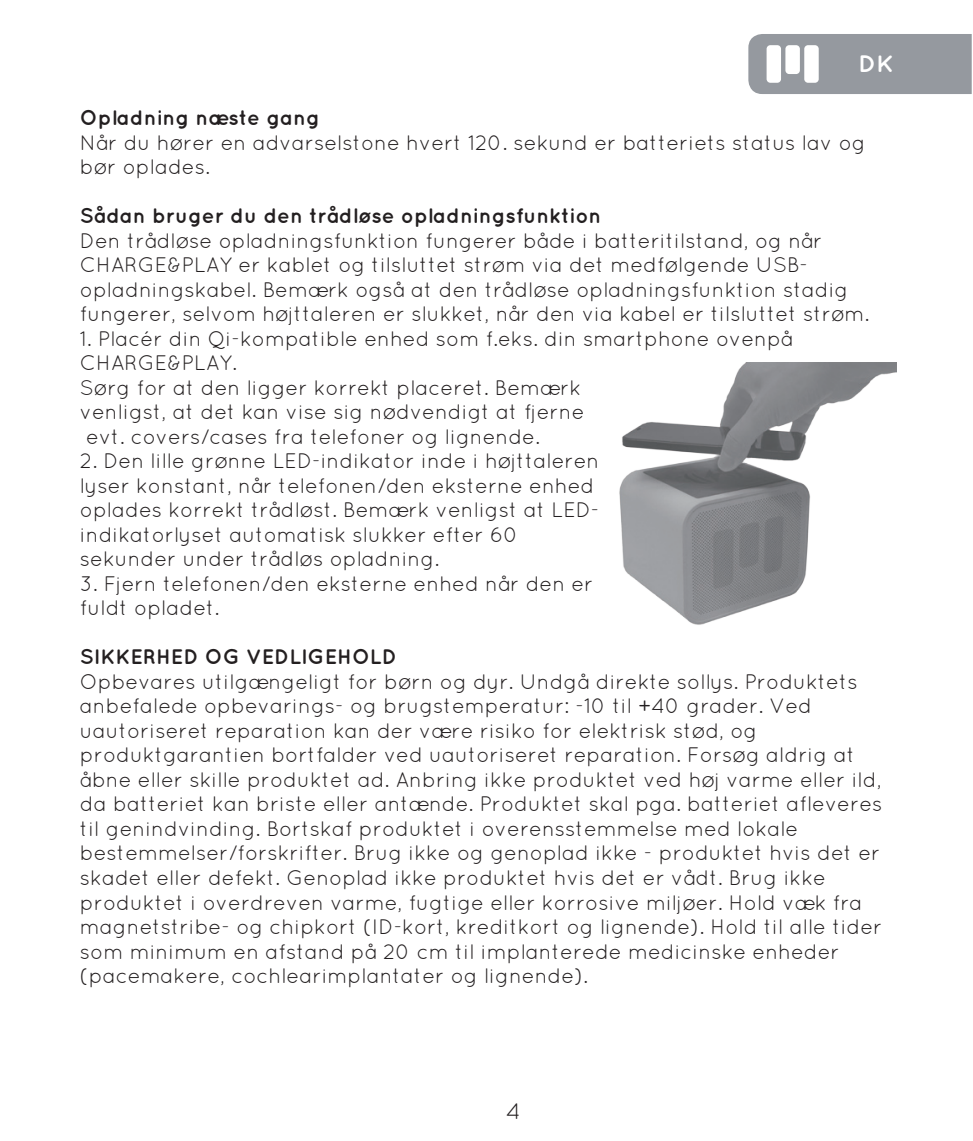
<style>
.page{position:relative;width:973px;height:1141px;background:#fff}
.page>*{position:absolute;margin:0;border:0;box-sizing:border-box;transform-origin:0 0}
.t1{font:700 23.8px "Quicksand";color:#fff;scale:1.05 1}
.t2{font:22.4px "Quicksand";color:#231f20}
.t3{font:21px/24.5px "Quicksand";color:#231f20}
.t4{font:700 21px "Quicksand";color:#231f20}
</style>
<div class="page">
<div style="left:748px;top:34px;width:223px;height:60px;background:#95999f"></div>
<div style="left:785px;top:45px;width:14px;height:29px;background:#fff;border-radius:4px"></div>
<div style="left:804px;top:45px;width:14px;height:38px;background:#fff;border-radius:4px"></div>
<div style="left:766px;top:45px;width:14px;height:38px;background:#fff;border-radius:4px"></div>
<img style="left:619px;top:363px;width:277px;height:262px">
<p class="t1" style="left:858px;top:50px;width:36px">DK</p>
<p class="t4" style="left:80px;top:105px;width:241px">Opladning næste gang</p>
<p class="t3" style="left:80px;top:130px;width:787px">Når du hører en advarselstone hvert 120. sekund er batteriets status lav og bør oplades.</p>
<p class="t4" style="left:80px;top:203px;width:523px">Sådan bruger du den trådløse opladningsfunktion</p>
<p class="t3" style="left:80px;top:228px;width:790px">Den trådløse opladningsfunktion fungerer både i batteritilstand, og når CHARGE&amp;PLAY er kablet og tilsluttet strøm via det medfølgende USB&shy;opladningskabel. Bemærk også at den trådløse opladningsfunktion stadig fungerer, selvom højttaleren er slukket, når den via kabel er tilsluttet strøm.</p>
<p class="t3" style="left:80px;top:326px;width:714px">1. Placér din Qi-kompatible enhed som f.eks. din smartphone ovenpå CHARGE&amp;PLAY.<br>Sørg for at den ligger korrekt placeret. Bemærk<br>venligst, at det kan vise sig nødvendigt at fjerne<br>evt. covers/cases fra telefoner og lignende.</p>
<p class="t3" style="left:80px;top:449px;width:521px">2. Den lille grønne LED-indikator inde i højttaleren lyser konstant, når telefonen/den eksterne enhed oplades korrekt trådløst. Bemærk venligst at LED&shy;indikatorlyset automatisk slukker efter 60 sekunder under trådløs opladning.</p>
<p class="t3" style="left:80px;top:571px;width:515px">3. Fjern telefonen/den eksterne enhed når den er fuldt opladet.</p>
<p class="t4" style="left:80px;top:644px;width:318px">SIKKERHED OG VEDLIGEHOLD</p>
<p class="t3" style="left:80px;top:669px;width:804px">Opbevares utilgængeligt for børn og dyr. Undgå direkte sollys. Produktets anbefalede opbevarings- og brugstemperatur: -10 til +40 grader. Ved uautoriseret reparation kan der være risiko for elektrisk stød, og produktgarantien bortfalder ved uautoriseret reparation. Forsøg aldrig at åbne eller skille produktet ad. Anbring ikke produktet ved høj varme eller ild, da batteriet kan briste eller antænde. Produktet skal pga. batteriet afleveres til genindvinding. Bortskaf produktet i overensstemmelse med lokale bestemmelser/forskrifter. Brug ikke og genoplad ikke - produktet hvis det er skadet eller defekt. Genoplad ikke produktet hvis det er vådt. Brug ikke produktet i overdreven varme, fugtige eller korrosive miljøer. Hold væk fra magnetstribe- og chipkort (ID-kort, kreditkort og lignende). Hold til alle tider som minimum en afstand på 20 cm til implanterede medicinske enheder (pacemakere, cochlearimplantater og lignende).</p>
<p class="t2" style="left:506px;top:1098px;width:16px">4</p>
</div>
